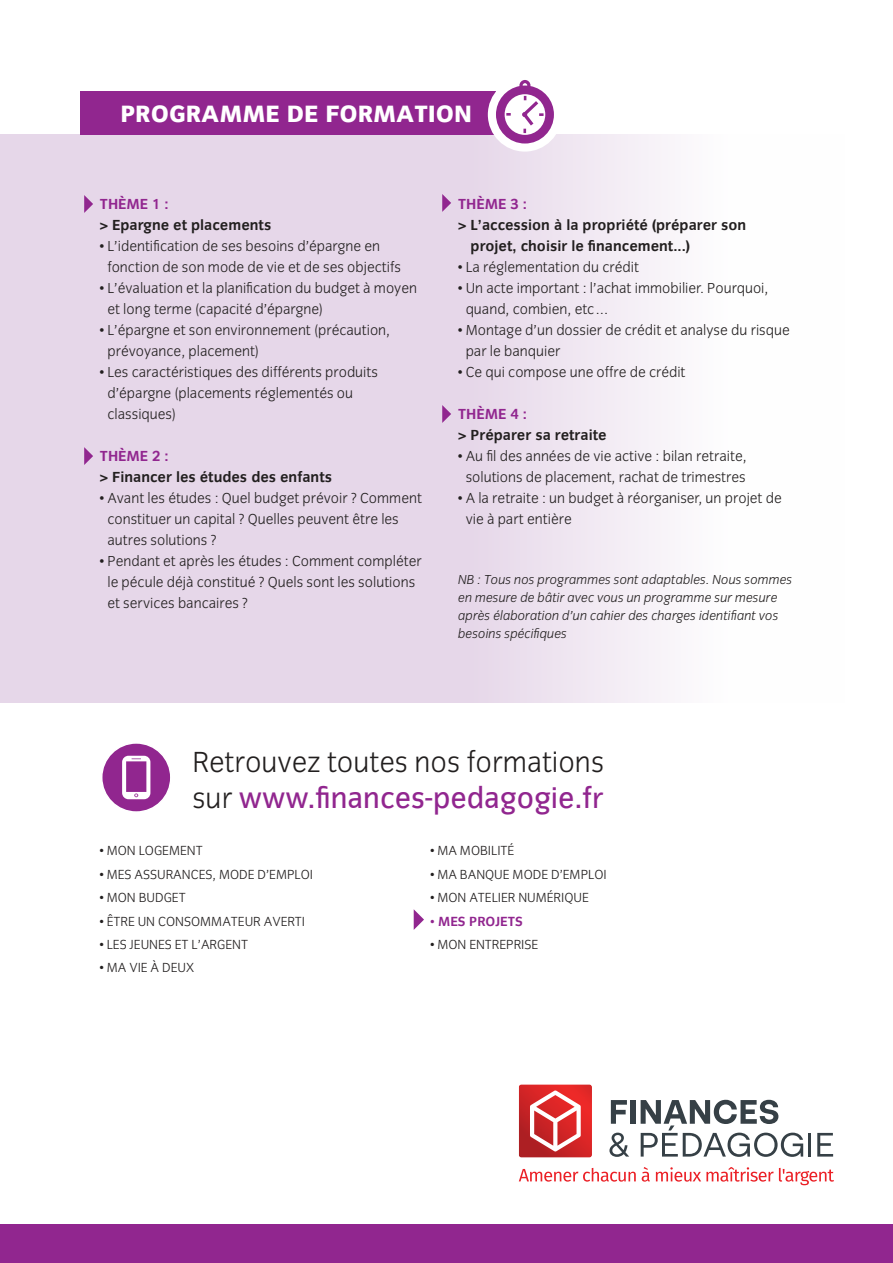
<style>
.page{position:relative;width:893px;height:1263px;background:#fff}
.page>*{position:absolute;margin:0;border:0;box-sizing:border-box;transform-origin:0 0}
.t1{font:30.15px "Congress Sans Light Std";color:#221f1f}
.t2{font:30.15px "Congress Sans Std";color:#91268f}
.t3{font:24.45px "Congress Sans Ex Bold Std";color:#fff}
.t4{font:15px/21px "Congress Sans Light Std";color:#221f1f}
.t5{font:700 15px/21px "Congress Sans Std";color:#221f1f}
.t6{font:700 15px "Congress Sans Std";color:#91268f}
.t7{font:13.65px "Congress Sans Light Std";color:#221f1f}
.t8{font:700 13.65px "Congress Sans Std";color:#91268f}
.t9{font:italic 13.5px/18px "Congress Sans Light Std";color:#221f1f}
.s1{font-family:"Congress Sans Light Std";color:#221f1f}
</style>
<div class="page">
<div style="left:0;top:134px;width:844px;height:568px;background:linear-gradient(to right,#dfcbe3,#fbf9fb)"></div>
<div style="left:81px;top:91px;width:415px;height:44px;background:#91268f"></div>
<svg style="left:84px;top:195px;width:9px;height:18px"></svg>
<svg style="left:442px;top:194px;width:9px;height:18px"></svg>
<div style="left:488px;top:78px;width:74px;height:74px;background:#fff;border-radius:50%"></div>
<svg style="left:496px;top:80px;width:58px;height:64px"></svg>
<svg style="left:414px;top:909px;width:10px;height:21px"></svg>
<div style="left:102px;top:743px;width:69px;height:69px;background:#91268f;border-radius:50%"></div>
<div style="left:101px;top:742px;width:71px;height:71px;border:2px solid #fff;border-radius:50%"></div>
<svg style="left:122px;top:756px;width:28px;height:43px"></svg>
<div style="left:0;top:1225px;width:893px;height:38px;background:#91268f"></div>
<svg style="left:442px;top:405px;width:9px;height:18px"></svg>
<svg style="left:84px;top:447px;width:9px;height:18px"></svg>
<svg style="left:519px;top:1168px;width:117px;height:13px"></svg>
<svg style="left:642px;top:1167px;width:8px;height:14px"></svg>
<svg style="left:656px;top:1167px;width:178px;height:18px"></svg>
<svg style="left:611px;top:1100px;width:16px;height:24px"></svg>
<div style="left:631px;top:1100px;width:5px;height:24px;background:#364046"></div>
<svg style="left:609px;top:1132px;width:20px;height:25px"></svg>
<svg style="left:641px;top:1100px;width:162px;height:57px"></svg>
<hr style="left:808px;top:1133px;width:3px;height:23px;background:#364046">
<svg style="left:817px;top:1133px;width:16px;height:23px"></svg>
<img style="left:519px;top:1084px;width:73px;height:73px">
<svg style="left:530px;top:1090px;width:51px;height:61px"></svg>
<h2 class="t3" style="left:120px;top:99px;width:353px">PROGRAMME DE FORMATION</h2>
<p class="t6" style="left:100px;top:196px;width:70px">THÈME 1 :</p>
<p class="t5" style="left:100px;top:215px;width:173px">&gt; Epargne et placements</p>
<p class="t4" style="left:107px;top:236px;width:295px;text-indent:-8px">• L’identification de ses besoins d’épargne en fonction de son mode de vie et de ses objectifs</p>
<p class="t4" style="left:107px;top:278px;width:311px;text-indent:-8px">• L’évaluation et la planification du budget à moyen et long terme (capacité d’épargne)</p>
<p class="t4" style="left:107px;top:320px;width:284px;text-indent:-8px">• L’épargne et son environnement (précaution, prévoyance, placement)</p>
<p class="t4" style="left:107px;top:362px;width:272px;text-indent:-8px">• Les caractéristiques des différents produits d’épargne (placements réglementés ou classiques)</p>
<p class="t6" style="left:100px;top:448px;width:70px">THÈME 2 :</p>
<p class="t5" style="left:100px;top:467px;width:234px">&gt; Financer les études des enfants</p>
<p class="t4" style="left:107px;top:488px;width:316px;text-indent:-8px">• Avant les études : Quel budget prévoir ? Comment constituer un capital ? Quelles peuvent être les autres solutions ?</p>
<p class="t4" style="left:107px;top:551px;width:316px;text-indent:-8px">• Pendant et après les études : Comment compléter le pécule déjà constitué ? Quels sont les solutions et services bancaires ?</p>
<p class="t6" style="left:458px;top:196px;width:70px">THÈME 3 :</p>
<p class="t5" style="left:471px;top:215px;width:277px;text-indent:-12px">&gt; L’accession à la propriété (préparer son projet, choisir le financement...)</p>
<p class="t4" style="left:458px;top:257px;width:182px">• La réglementation du crédit</p>
<p class="t4" style="left:466px;top:278px;width:304px;text-indent:-8px">• Un acte important : l’achat immobilier. Pourquoi, quand, combien, etc…</p>
<p class="t4" style="left:466px;top:320px;width:326px;text-indent:-8px">• Montage d’un dossier de crédit et analyse du risque par le banquier</p>
<p class="t4" style="left:458px;top:362px;width:229px">• Ce qui compose une offre de crédit</p>
<p class="t6" style="left:458px;top:406px;width:70px">THÈME 4 :</p>
<p class="t5" style="left:458px;top:425px;width:150px">&gt; Préparer sa retraite</p>
<p class="t4" style="left:458px;top:446px;width:290px;text-align:center">• Au fil des années de vie active : bilan retraite, solutions de placement, rachat de trimestres</p>
<p class="t4" style="left:466px;top:488px;width:318px;text-indent:-8px">• A la retraite : un budget à réorganiser, un projet de vie à part entière</p>
<p class="t9" style="left:458px;top:572px;width:336px">NB : Tous nos programmes sont adaptables. Nous sommes en mesure de bâtir avec vous un programme sur mesure après élaboration d’un cahier des charges identifiant vos besoins spécifiques</p>
<h1 class="t1" style="left:192px;top:746px;width:413px">Retrouvez toutes nos formations</h1>
<h1 class="t2" style="left:192px;top:781px;width:412px"><span class="s1">sur</span> www.finances-pedagogie.fr</h1>
<p class="t7" style="left:431px;top:843px;width:85px">• MA MOBILITÉ</p>
<p class="t7" style="left:431px;top:867px;width:178px">• MA BANQUE MODE D’EMPLOI</p>
<p class="t7" style="left:431px;top:890px;width:160px">• MON ATELIER NUMÉRIQUE</p>
<p class="t8" style="left:431px;top:914px;width:94px">• MES PROJETS</p>
<p class="t7" style="left:431px;top:937px;width:109px">• MON ENTREPRISE</p>
<p class="t7" style="left:100px;top:843px;width:104px">• MON LOGEMENT</p>
<p class="t7" style="left:100px;top:867px;width:215px">• MES ASSURANCES, MODE D’EMPLOI</p>
<p class="t7" style="left:100px;top:890px;width:87px">• MON BUDGET</p>
<p class="t7" style="left:100px;top:914px;width:207px">• ÊTRE UN CONSOMMATEUR AVERTI</p>
<p class="t7" style="left:100px;top:937px;width:150px">• LES JEUNES ET L’ARGENT</p>
<p class="t7" style="left:100px;top:960px;width:96px">• MA VIE À DEUX</p>
</div>
